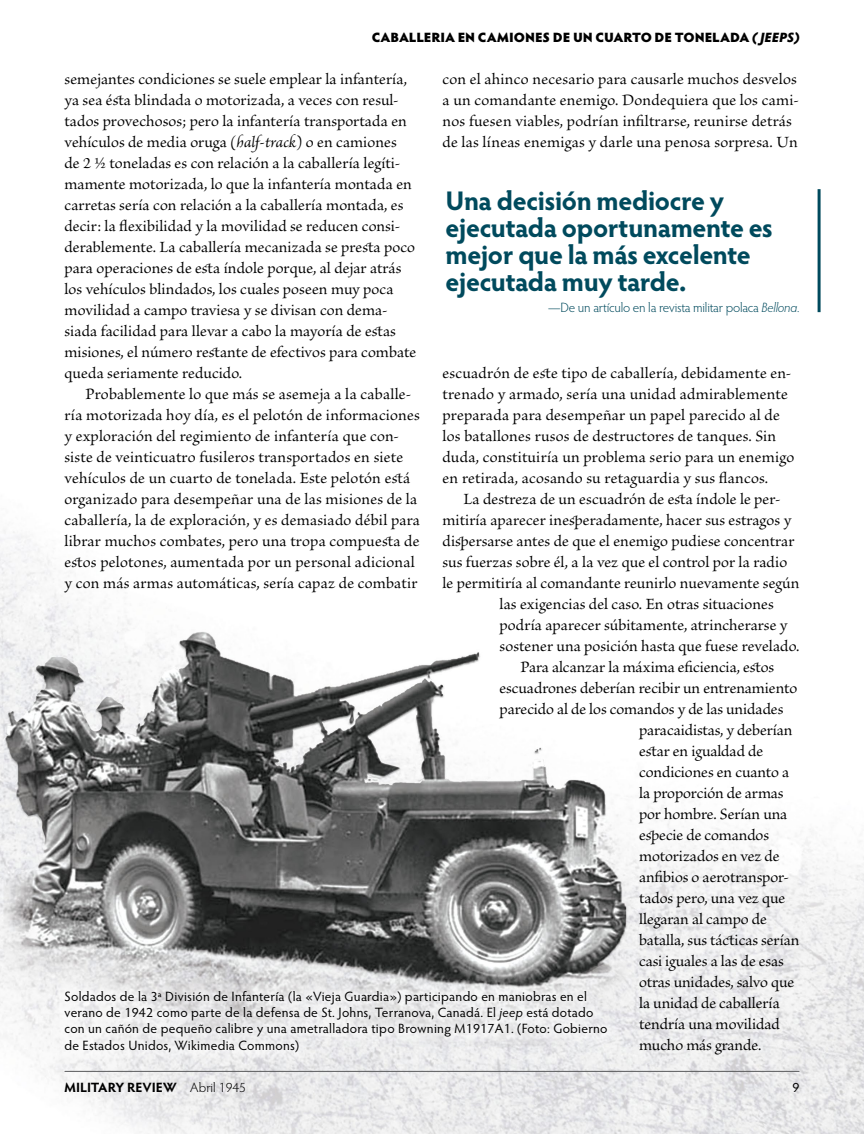
<style>
.page{position:relative;width:864px;height:1134px;background:#fff}
.page>*{position:absolute;margin:0;border:0;box-sizing:border-box;transform-origin:0 0}
.t1{font:700 27px/27px "Hypatia Sans Pro";letter-spacing:-.015em;color:#004a5d}
.t2{font:16.5px/21px "Brioso Pro";letter-spacing:.005em;color:#000}
.t3{font:13.5px/16.5px "Hypatia Sans Pro";letter-spacing:.02em;color:#000}
.t4{font:900 13.5px "Hypatia Sans Pro";letter-spacing:-.005em;color:#000}
.t5{font:300 13.5px "Hypatia Sans Pro";letter-spacing:-.015em;color:#004a5d}
.t6{font:700 13.5px "Hypatia Sans Pro";letter-spacing:-.005em;color:#000}
.s1{font-style:italic}
.s2{font-weight:300}
</style>
<div class="page">
<img style="left:0;top:530px;width:864px;height:604px">
<hr style="left:65px;top:1071px;width:734px;height:1px;background:#58595b">
<hr style="left:818px;top:189px;width:3px;height:123px;background:#004a5d">
<svg style="left:54px;top:980px;width:563px;height:83px;fill:#ececed"></svg>
<p class="t4" style="left:372px;top:27px;width:429px">CABALLERIA EN CAMIONES DE UN CUARTO DE TONELADA <span class="s1">( JEEPS)</span></p>
<p class="t2" style="left:64px;top:69px;width:353px">semejantes condiciones se suele emplear la infantería, ya sea ésta blindada o motorizada, a veces con resul&shy;tados provechosos; pero la infantería transportada en vehículos de media oruga (<span class="s1">half-track</span>) o en camiones<br>de 2 ½ toneladas es con relación a la caballería legíti&shy;mamente motorizada, lo que la infantería montada en carretas sería con relación a la caballería montada, es decir: la flexibilidad y la movilidad se reducen consi&shy;derablemente. La caballería mecanizada se presta poco para operaciones de esta índole porque, al dejar atrás los vehículos blindados, los cuales poseen muy poca movilidad a campo traviesa y se divisan con dema&shy;siada facilidad para llevar a cabo la mayoría de estas misiones, el número restante de efectivos para combate queda seriamente reducido.</p>
<p class="t2" style="left:65px;top:384px;width:357px;text-indent:21px">Probablemente lo que más se asemeja a la caballe&shy;ría motorizada hoy día, es el pelotón de informaciones y exploración del regimiento de infantería que con&shy;siste de veinticuatro fusileros transportados en siete vehículos de un cuarto de tonelada. Este pelotón está organizado para desempeñar una de las misiones de la caballería, la de exploración, y es demasiado débil para librar muchos combates, pero una tropa compuesta de estos pelotones, aumentada por un personal adicional y con más armas automáticas, sería capaz de combatir</p>
<p class="t2" style="left:443px;top:69px;width:358px">con el ahinco necesario para causarle muchos desvelos a un comandante enemigo. Dondequiera que los cami&shy;nos fuesen viables, podrían infiltrarse, reunirse detrás de las líneas enemigas y darle una penosa sorpresa. Un</p>
<h1 class="t1" style="left:446px;top:186px;width:329px">Una decisión mediocre y ejecutada oportunamente es mejor que la más excelente ejecutada muy tarde.</h1>
<p class="t5" style="left:548px;top:299px;width:253px">—De un artículo en la revista militar polaca <span class="s1">Bellona</span>.</p>
<p class="t2" style="left:443px;top:363px;width:354px">escuadrón de este tipo de caballería, debidamente en&shy;trenado y armado, sería una unidad admirablemente preparada para desempeñar un papel parecido al de los batallones rusos de destructores de tanques. Sin duda, constituiría un problema serio para un enemigo en retirada, acosando su retaguardia y sus flancos.</p>
<p class="t2" style="left:464px;top:489px;width:319px">La destreza de un escuadrón de esta índole le per-</p>
<p class="t2" style="left:443px;top:510px;width:350px">mitiría aparecer inesperadamente, hacer sus estragos y</p>
<p class="t2" style="left:443px;top:531px;width:353px">dispersarse antes de que el enemigo pudiese concentrar</p>
<p class="t2" style="left:443px;top:553px;width:346px">sus fuerzas sobre él, a la vez que el control por la radio</p>
<p class="t2" style="left:443px;top:574px;width:359px">le permitiría al comandante reunirlo nuevamente según</p>
<p class="t2" style="left:500px;top:595px;width:276px">las exigencias del caso. En otras situaciones</p>
<p class="t2" style="left:500px;top:616px;width:289px">podría aparecer súbitamente, atrincherarse y</p>
<p class="t2" style="left:500px;top:637px;width:301px">sostener una posición hasta que fuese revelado.</p>
<p class="t2" style="left:521px;top:658px;width:255px">Para alcanzar la máxima eficiencia, estos</p>
<p class="t2" style="left:500px;top:679px;width:299px">escuadrones deberían recibir un entrenamiento</p>
<p class="t2" style="left:500px;top:700px;width:285px">parecido al de los comandos y de las unidades</p>
<p class="t2" style="left:639px;top:721px;width:155px">paracaidistas, y deberían</p>
<p class="t2" style="left:639px;top:742px;width:126px">estar en igualdad de</p>
<p class="t2" style="left:639px;top:763px;width:152px">condiciones en cuanto a</p>
<p class="t2" style="left:639px;top:784px;width:146px">la proporción de armas</p>
<p class="t2" style="left:639px;top:805px;width:150px">por hombre. Serían una</p>
<p class="t2" style="left:639px;top:826px;width:132px">especie de comandos</p>
<p class="t2" style="left:639px;top:847px;width:142px">motorizados en vez de</p>
<p class="t2" style="left:639px;top:868px;width:152px">anfibios o aerotranspor-</p>
<p class="t2" style="left:639px;top:889px;width:148px">tados pero, una vez que</p>
<p class="t2" style="left:639px;top:910px;width:129px">llegaran al campo de</p>
<p class="t2" style="left:639px;top:931px;width:162px">batalla, sus tácicas serían</p>
<p class="t2" style="left:639px;top:952px;width:146px">casi iguales a las de esas</p>
<p class="t2" style="left:639px;top:973px;width:157px">otras unidades, salvo que</p>
<p class="t2" style="left:639px;top:994px;width:142px">la unidad de caballería</p>
<p class="t2" style="left:639px;top:1015px;width:142px">tendría una movilidad</p>
<p class="t2" style="left:639px;top:1036px;width:124px">mucho más grande.</p>
<p class="t3" style="left:64px;top:987px;width:545px">Soldados de la 3a División de Infantería (la «Vieja Guardia») participando en maniobras en el verano de 1942 como parte de la defensa de St. Johns, Terranova, Canadá. El <span class="s1">jeep</span> está dotado con un cañón de pequeño calibre y una ametralladora tipo Browning M1917A1. (Foto: Gobierno de Estados Unidos, Wikimedia Commons)</p>
<p class="t6" style="left:64px;top:1078px;width:183px">MILITARY REVIEW <span class="s2">Abril 1945</span></p>
<p class="t3" style="left:793px;top:1079px;width:8px">9</p>
</div>
